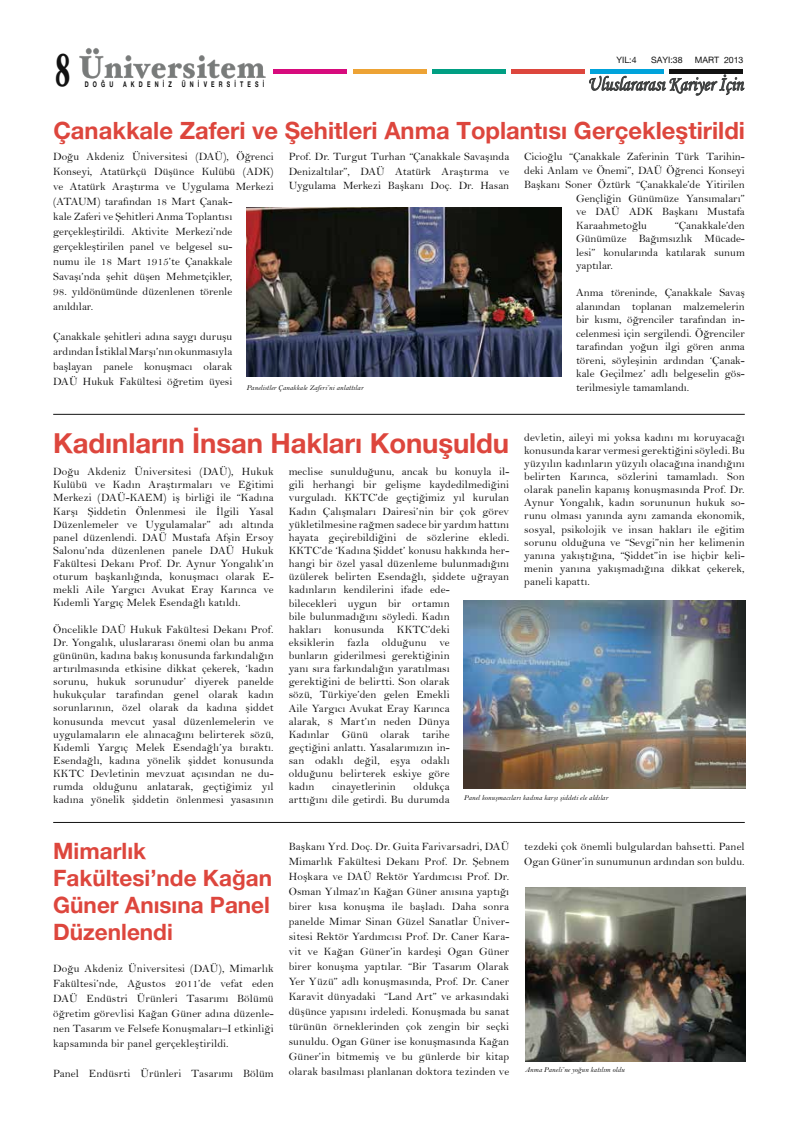
<style>
.page{position:relative;width:798px;height:1134px;background:#fff}
.page>*{position:absolute;margin:0;border:0;box-sizing:border-box;transform-origin:0 0}
.t1{font:700 46.12px "Hoefler Text EMU";color:#121212;scale:.6 1}
.t2{font:700 27.5px "Helvetica Neue EMU";letter-spacing:-.005em;color:#dd463d}
.t3{font:700 23.75px "Helvetica Neue EMU";color:#dd463d}
.t4{font:700 22.5px/27px "Helvetica Neue EMU";color:#dd463d}
.t5{font:italic 20.25px "Monotype Corsiva EMU";letter-spacing:.005em;color:#3d3f3f;scale:.85 1}
.t6{font:11.25px/13.1px "Bell MTEMU";letter-spacing:.01em;color:#121212;text-align:justify}
.t7{font:8.75px "Helvetica Neue EMU";color:#121212}
.t8{font:700 7.75px "Helvetica Neue EMU";letter-spacing:.78em;color:#121212;scale:.68 1}
.t9{font:italic 7.5px "Bell MTEMU";color:#121212}
</style>
<div class="page">
<div style="left:273px;top:69px;width:74px;height:5px;background:#d70b7d"></div>
<div style="left:353px;top:69px;width:73px;height:5px;background:#eda335"></div>
<div style="left:432px;top:69px;width:73px;height:5px;background:#009f83"></div>
<div style="left:511px;top:69px;width:73px;height:5px;background:#dd463d"></div>
<div style="left:590px;top:69px;width:73px;height:5px;background:#00a3db"></div>
<div style="left:669px;top:69px;width:73px;height:5px;background:#121212"></div>
<img style="left:79px;top:48px;width:186px;height:31px">
<svg style="left:589px;top:74px;width:155px;height:22px"></svg>
<img style="left:246px;top:207px;width:315px;height:169px">
<hr style="left:53px;top:414px;width:691px;height:1px;background:#121212">
<hr style="left:53px;top:822px;width:691px;height:1px;background:#121212">
<img style="left:463px;top:600px;width:282px;height:189px">
<img style="left:525px;top:887px;width:220px;height:174px">
<h1 class="t1" style="left:54px;top:43px;width:30px">8</h1>
<p class="t8" style="left:85px;top:79px;width:43px">DOĞU</p>
<p class="t8" style="left:123px;top:79px;width:73px">AKDENİZ</p>
<p class="t8" style="left:182px;top:79px;width:123px">ÜNİVERSİTESİ</p>
<p class="t7" style="left:616px;top:54px;width:22px">YIL:4</p>
<p class="t7" style="left:651px;top:54px;width:33px">SAYI:38</p>
<p class="t7" style="left:694px;top:54px;width:50px">MART 2013</p>
<h3 class="t5" style="left:587px;top:72px;width:185px">Uluslararası Kariyer İçin</h3>
<h3 class="t3" style="left:53px;top:116px;width:693px">Çanakkale Zaferi ve Şehitleri Anma Toplantısı Gerçekleştirildi</h3>
<p class="t6" style="left:53px;top:149px;width:222px;line-height:15px;text-align:left">Doğu Akdeniz Üniversitesi (DAÜ), Öğrenci Konseyi, Atatürkçü Düşünce Kulübü (ADK) ve Atatürk Araştırma ve Uygulama Merkezi (ATAUM) tarafından 18 Mart Çanak-<br>kale Zaferi ve Şehitleri Anma Toplantısı gerçekleştirildi. Aktivite Merkezi’nde gerçekleştirilen panel ve belgesel su-<br>numu ile 18 Mart 1915’te Çanakkale Savaşı’nda şehit düşen Mehmetçikler,</p>
<p class="t6" style="left:53px;top:284px;width:180px;line-height:15px">98. yıldönümünde düzenlenen törenle anıldılar.</p>
<p class="t6" style="left:53px;top:329px;width:180px;line-height:15px">Çanakkale şehitleri adına saygı duruşu ardından İstiklal Marşı’nın okunmasıyla başlayan panele konuşmacı olarak DAÜ Hukuk Fakültesi öğretim üyesi</p>
<p class="t6" style="left:288px;top:149px;width:222px;line-height:15px">Prof. Dr. Turgut Turhan “Çanakkale Savaşında<br>Denizaltılar”, DAÜ Atatürk Araştırma ve</p>
<p class="t6" style="left:288px;top:179px;width:222px">Uygulama Merkezi Başkanı Doç. Dr. Hasan</p>
<p class="t9" style="left:246px;top:383px;width:118px">Panelistler Çanakkale Zaferi’ni anlattılar</p>
<p class="t6" style="left:524px;top:150px;width:222px">Cicioğlu “Çanakkale Zaferinin Türk Tarihin-</p>
<p class="t6" style="left:524px;top:164px;width:222px">deki Anlam ve Önemi”, DAÜ Öğrenci Konseyi</p>
<p class="t6" style="left:524px;top:178px;width:222px">Başkanı Soner Öztürk “Çanakkale’de Yitirilen</p>
<p class="t6" style="left:576px;top:192px;width:170px">Gençliğin Günümüze Yansımaları”</p>
<p class="t6" style="left:576px;top:205px;width:170px">ve DAÜ ADK Başkanı Mustafa</p>
<p class="t6" style="left:576px;top:219px;width:72px">Karaahmetoğlu</p>
<p class="t6" style="left:576px;top:218px;width:170px;line-height:13.5px;text-indent:99px">“Çanakkale’den Günümüze Bağımsızlık Mücade&shy;lesi” konularında katılarak sunum yaptılar.</p>
<p class="t6" style="left:576px;top:286px;width:170px;line-height:13.5px">Anma töreninde, Çanakkale Savaş alanından toplanan malzemelerin bir kısmı, öğrenciler tarafından in&shy;celenmesi için sergilendi. Öğrenciler tarafından yoğun ilgi gören anma töreni, söyleşinin ardından ‘Çanak&shy;kale Geçilmez’ adlı belgeselin gös&shy;terilmesiyle tamamlandı.</p>
<h2 class="t2" style="left:53px;top:426px;width:457px">Kadınların İnsan Hakları Konuşuldu</h2>
<p class="t6" style="left:524px;top:430px;width:222px">devletin, aileyi mi yoksa kadını mı koruyacağı konusunda karar vermesi gerektiğini söyledi. Bu yüzyılın kadınların yüzyılı olacağına inandığını belirten Karınca, sözlerini tamamladı. Son olarak panelin kapanış konuşmasında Prof. Dr.<br>Aynur Yongalık, kadın sorununun hukuk so&shy;runu olması yanında aynı zamanda ekonomik, sosyal, psikolojik ve insan hakları ile eğitim sorunu olduğuna ve “Sevgi”nin her kelimenin yanına yakıştığına, “Şiddet”in ise hiçbir keli&shy;menin yanına yakışmadığına dikkat çekerek, paneli kapattı.</p>
<p class="t6" style="left:53px;top:465px;width:222px">Doğu Akdeniz Üniversitesi (DAÜ), Hukuk Kulübü ve Kadın Araştırmaları ve Eğitimi Merkezi (DAÜ-KAEM) iş birliği ile “Kadına Karşı Şiddetin Önlenmesi ile İlgili Yasal Düzenlemeler ve Uygulamalar” adı altında panel düzenlendi. DAÜ Mustafa Afşin Ersoy Salonu’nda düzenlenen panele DAÜ Hukuk Fakültesi Dekanı Prof. Dr. Aynur Yongalık’ın oturum başkanlığında, konuşmacı olarak E&shy;mekli Aile Yargıcı Avukat Eray Karınca ve Kıdemli Yargıç Melek Esendağlı katıldı.</p>
<p class="t6" style="left:53px;top:622px;width:222px">Öncelikle DAÜ Hukuk Fakültesi Dekanı Prof.<br>Dr. Yongalık, uluslararası önemi olan bu anma gününün, kadına bakış konusunda farkındalığın artırılmasında etkisine dikkat çekerek, ‘kadın sorunu, hukuk sorunudur’ diyerek panelde hukukçular tarafından genel olarak kadın sorunlarının, özel olarak da kadına şiddet konusunda mevcut yasal düzenlemelerin ve uygulamaların ele alınacağını belirterek sözü, Kıdemli Yargıç Melek Esendağlı’ya bıraktı.<br>Esendağlı, kadına yönelik şiddet konusunda KKTC Devletinin mevzuat açısından ne du&shy;rumda olduğunu anlatarak, geçtiğimiz yıl kadına yönelik şiddetin önlenmesi yasasının</p>
<p class="t6" style="left:288px;top:465px;width:222px;text-align:left">meclise sunulduğunu, ancak bu konuyla il&shy;gili herhangi bir gelişme kaydedilmediğini vurguladı. KKTC’de geçtiğimiz yıl kurulan Kadın Çalışmaları Dairesi’nin bir çok görev yükletilmesine rağmen sadece bir yardım hattını hayata geçirebildiğini de sözlerine ekledi.<br>KKTC’de ‘Kadına Şiddet’ konusu hakkında her&shy;hangi bir özel yasal düzenleme bulunmadığını üzülerek belirten Esendağlı, şiddete uğrayan kadınların kendilerini ifade ede-<br>bilecekleri uygun bir ortamın<br>bile bulunmadığını söyledi. Kadın<br>hakları konusunda KKTC’deki<br>eksiklerin fazla olduğunu ve<br>bunların giderilmesi gerektiğinin<br>yanı sıra farkındalığın yaratılması<br>gerektiğini de belirtti. Son olarak<br>sözü, Türkiye’den gelen Emekli<br>Aile Yargıcı Avukat Eray Karınca<br>alarak, 8 Mart’ın neden Dünya<br>Kadınlar Günü olarak tarihe<br>geçtiğini anlattı. Yasalarımızın in-<br>san odaklı değil, eşya odaklı<br>olduğunu belirterek eskiye göre<br>kadın</p>
<p class="t6" style="left:288px;top:780px;width:162px;text-align:right">oldukça<br>arttığını dile getirdi. Bu durumda</p>
<p class="t6" style="left:332px;top:780px;width:65px">cinayetlerinin</p>
<p class="t9" style="left:463px;top:793px;width:146px">Panel konuşmacıları kadına karşı şiddeti ele aldılar</p>
<h3 class="t4" style="left:53px;top:837px;width:220px">Mimarlık<br>Fakültesi’nde Kağan<br>Güner Anısına Panel<br>Düzenlendi</h3>
<p class="t6" style="left:53px;top:961px;width:222px;line-height:15px">Doğu Akdeniz Üniversitesi (DAÜ), Mimarlık Fakültesi’nde, Ağustos 2011’de vefat eden DAÜ Endüstri Ürünleri Tasarımı Bölümü öğretim görevlisi Kağan Güner adına düzenle&shy;nen Tasarım ve Felsefe Konuşmaları–I etkinliği kapsamında bir panel gerçekleştirildi.</p>
<p class="t6" style="left:53px;top:1067px;width:222px">Panel Endüsrti Ürünleri Tasarımı Bölüm</p>
<p class="t6" style="left:288px;top:839px;width:222px;line-height:15px">Başkanı Yrd. Doç. Dr. Guita Farivarsadri, DAÜ Mimarlık Fakültesi Dekanı Prof. Dr. Şebnem Hoşkara ve DAÜ Rektör Yardımcısı Prof. Dr.<br>Osman Yılmaz’ın Kağan Güner anısına yaptığı birer kısa konuşma ile başladı. Daha sonra panelde Mimar Sinan Güzel Sanatlar Üniver&shy;sitesi Rektör Yardımcısı Prof. Dr. Caner Kara&shy;vit ve Kağan Güner’in kardeşi Ogan Güner birer konuşma yaptılar. “Bir Tasarım Olarak Yer Yüzü” adlı konuşmasında, Prof. Dr. Caner Karavit dünyadaki “Land Art” ve arkasındaki düşünce yapısını irdeledi. Konuşmada bu sanat türünün örneklerinden çok zengin bir seçki sunuldu. Ogan Güner ise konuşmasında Kağan Güner’in bitmemiş ve bu günlerde bir kitap olarak basılması planlanan doktora tezinden ve</p>
<p class="t6" style="left:524px;top:839px;width:222px;line-height:15px">tezdeki çok önemli bulgulardan bahsetti. Panel<br>Ogan Güner’in sunumunun ardından son buldu.</p>
<p class="t9" style="left:525px;top:1065px;width:101px">Anma Paneli’ne yoğun katılım oldu</p>
</div>
